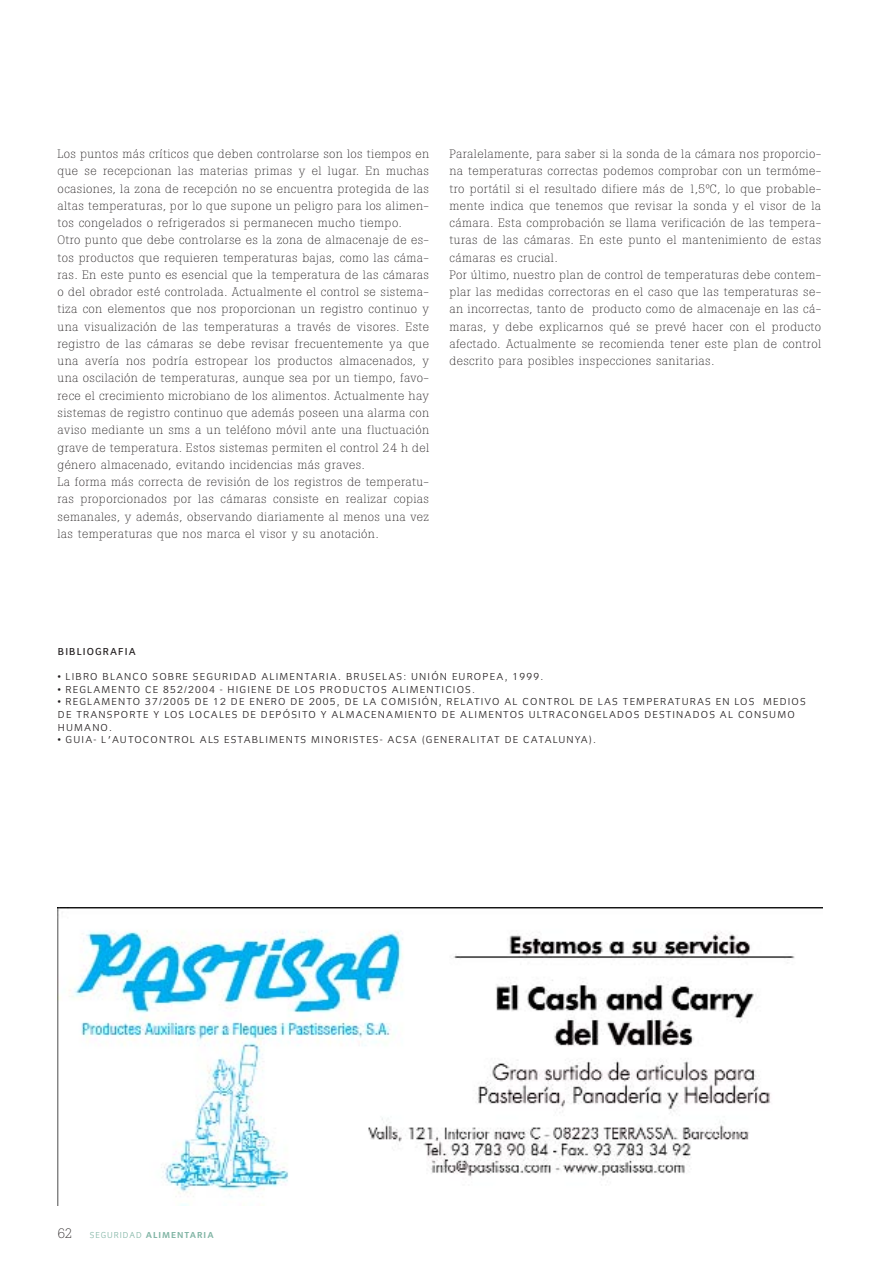
<style>
.page{position:relative;width:893px;height:1263px;background:#fff}
.page>*{position:absolute;margin:0;border:0;box-sizing:border-box;transform-origin:0 0}
.t1{font:300 13.5px "Boton";color:#231f20}
.t2{font:300 12px/17.2px "Boton";letter-spacing:.03em;color:#231f20;scale:1.05 1}
.t3{font:300 10.5px/12.6px "Congress Sans";letter-spacing:.105em;color:#231f20}
.t4{font:10.5px "Congress Sans";letter-spacing:.11em;color:#231f20}
.t5{font:700 9px "Congress Sans";letter-spacing:.11em;color:#82b5a5}
.s1{font-weight:300}
</style>
<div class="page">
<img style="left:57px;top:907px;width:765px;height:298px">
<p class="t2" style="left:57px;top:147px;width:355px">Los puntos más críticos que deben controlarse son los tiempos en que se recepcionan las materias primas y el lugar. En muchas ocasiones, la zona de recepción no se encuentra protegida de las altas temperaturas, por lo que supone un peligro para los alimen&shy;tos congelados o refrigerados si permanecen mucho tiempo.<br>Otro punto que debe controlarse es la zona de almacenaje de es&shy;tos productos que requieren temperaturas bajas, como las cáma&shy;ras. En este punto es esencial que la temperatura de las cámaras o del obrador esté controlada. Actualmente el control se sistema&shy;tiza con elementos que nos proporcionan un registro continuo y una visualización de las temperaturas a través de visores. Este registro de las cámaras se debe revisar frecuentemente ya que una avería nos podría estropear los productos almacenados, y una oscilación de temperaturas, aunque sea por un tiempo, favo&shy;rece el crecimiento microbiano de los alimentos. Actualmente hay sistemas de registro continuo que además poseen una alarma con aviso mediante un sms a un teléfono móvil ante una fluctuación grave de temperatura. Estos sistemas permiten el control 24 h del género almacenado, evitando incidencias más graves.<br>La forma más correcta de revisión de los registros de temperatu&shy;ras proporcionados por las cámaras consiste en realizar copias semanales, y además, observando diariamente al menos una vez las temperaturas que nos marca el visor y su anotación.</p>
<p class="t2" style="left:449px;top:147px;width:355px">Paralelamente, para saber si la sonda de la cámara nos proporcio&shy;na temperaturas correctas podemos comprobar con un termóme&shy;tro portátil si el resultado difiere más de 1,5ºC, lo que probable&shy;mente indica que tenemos que revisar la sonda y el visor de la cámara. Esta comprobación se llama verificación de las tempera&shy;turas de las cámaras. En este punto el mantenimiento de estas cámaras es crucial.<br>Por último, nuestro plan de control de temperaturas debe contem&shy;plar las medidas correctoras en el caso que las temperaturas se&shy;an incorrectas, tanto de producto como de almacenaje en las cá&shy;maras, y debe explicarnos qué se prevé hacer con el producto afectado. Actualmente se recomienda tener este plan de control descrito para posibles inspecciones sanitarias.</p>
<p class="t4" style="left:58px;top:647px;width:79px">BIBLIOGRAFIA</p>
<p class="t3" style="left:58px;top:671px;width:487px">• LIBRO BLANCO SOBRE SEGURIDAD ALIMENTARIA. BRUSELAS: UNIÓN EUROPEA, 1999.</p>
<p class="t3" style="left:58px;top:684px;width:419px">• REGLAMENTO CE 852/2004 - HIGIENE DE LOS PRODUCTOS ALIMENTICIOS.</p>
<p class="t3" style="left:58px;top:696px;width:749px">• REGLAMENTO 37/2005 DE 12 DE ENERO DE 2005, DE LA COMISIÓN, RELATIVO AL CONTROL DE LAS TEMPERATURAS EN LOS MEDIOS<br>DE TRANSPORTE Y LOS LOCALES DE DEPÓSITO Y ALMACENAMIENTO DE ALIMENTOS ULTRACONGELADOS DESTINADOS AL CONSUMO<br>HUMANO.</p>
<p class="t3" style="left:58px;top:734px;width:539px">• GUIA- L'AUTOCONTROL ALS ESTABLIMENTS MINORISTES- ACSA (GENERALITAT DE CATALUNYA).</p>
<p class="t1" style="left:57px;top:1228px;width:17px">62</p>
<p class="t5" style="left:90px;top:1231px;width:125px"><span class="s1">SEGURIDAD</span> ALIMENTARIA</p>
</div>
